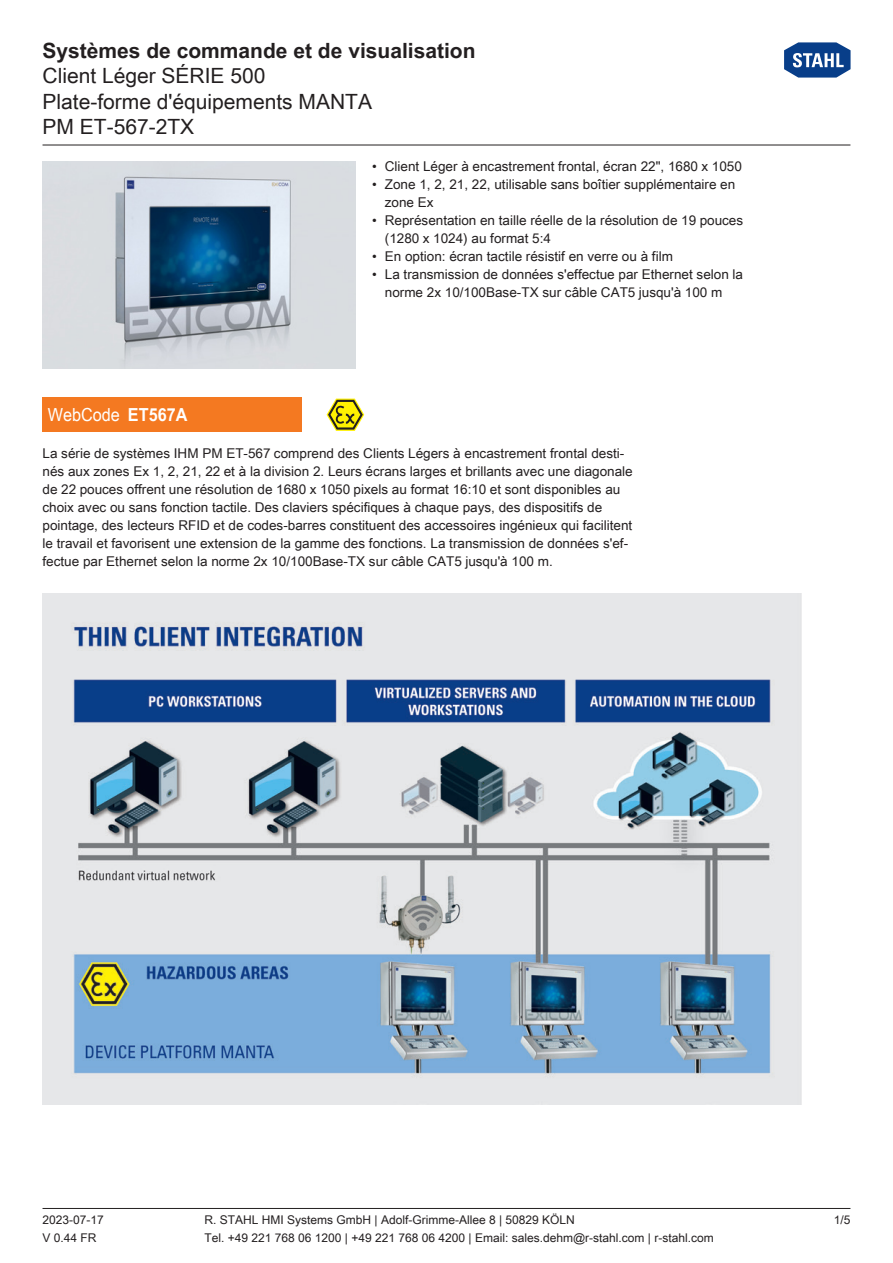
<style>
.page{position:relative;width:893px;height:1263px;background:#fff}
.page>*{position:absolute;margin:0;border:0;box-sizing:border-box;transform-origin:0 0}
.t1{font:21px/25.5px "Arial Unicode MS";color:#231f20}
.t2{font:700 21px "Arial Unicode MS";color:#231f20}
.WebCode{font:18px "Arial Unicode MS";color:#fff;scale:.9 1}
._00_Basic_ParaStyle{font:13.5px/18px "Arial Unicode MS";color:#231f20}
.t3{font:12px "Arial Unicode MS";color:#231f20}
.s1{font-weight:700}
</style>
<div class="page">
<hr style="left:43px;top:1208px;width:807px;height:1px;background:#231f20">
<hr style="left:43px;top:145px;width:807px;height:1px;background:#231f20">
<svg style="left:784px;top:42px;width:67px;height:36px"></svg>
<img style="left:43px;top:594px;width:758px;height:510px">
<img style="left:43px;top:162px;width:312px;height:207px">
<div style="left:43px;top:398px;width:259px;height:34px;background:#f47921"></div>
<svg style="left:327px;top:399px;width:37px;height:32px"></svg>
<h1 class="t2" style="left:43px;top:35px;width:434px">Systèmes de commande et de visualisation</h1>
<h1 class="t1" style="left:43px;top:62px;width:331px">Client Léger SÉRIE 500<br>Plate-forme d'équipements MANTA<br>PM ET-567-2TX</h1>
<p class="_00_Basic_ParaStyle" style="left:372px;top:157px;width:371px">• Client Léger à encastrement frontal, écran 22", 1680 x 1050</p>
<p class="_00_Basic_ParaStyle" style="left:385px;top:175px;width:352px;text-indent:-13px">• Zone 1, 2, 21, 22, utilisable sans boîtier supplémentaire en zone Ex</p>
<p class="_00_Basic_ParaStyle" style="left:385px;top:211px;width:360px;text-indent:-13px">• Représentation en taille réelle de la résolution de 19 pouces (1280 x 1024) au format 5:4</p>
<p class="_00_Basic_ParaStyle" style="left:372px;top:247px;width:302px">• En option: écran tactile résistif en verre ou à film</p>
<p class="_00_Basic_ParaStyle" style="left:372px;top:265px;width:373px;text-align:center">• La transmission de données s'effectue par Ethernet selon la norme 2x 10/100Base-TX sur câble CAT5 jusqu'à 100 m</p>
<p class="WebCode" style="left:48px;top:402px;width:157px">WebCode <span class="s1">ET567A</span></p>
<p class="_00_Basic_ParaStyle" style="left:43px;top:444px;width:592px">La série de systèmes IHM PM ET-567 comprend des Clients Légers à encastrement frontal desti&shy;nés aux zones Ex 1, 2, 21, 22 et à la division 2. Leurs écrans larges et brillants avec une diagonale de 22 pouces offrent une résolution de 1680 x 1050 pixels au format 16:10 et sont disponibles au choix avec ou sans fonction tactile. Des claviers spécifiques à chaque pays, des dispositifs de pointage, des lecteurs RFID et de codes-barres constituent des accessoires ingénieux qui facilitent le travail et favorisent une extension de la gamme des fonctions. La transmission de données s'ef&shy;fectue par Ethernet selon la norme 2x 10/100Base-TX sur câble CAT5 jusqu'à 100 m.</p>
<p class="t3" style="left:43px;top:1211px;width:63px">2023-07-17</p>
<p class="t3" style="left:205px;top:1211px;width:372px">R. STAHL HMI Systems GmbH | Adolf-Grimme-Allee 8 | 50829 KÖLN</p>
<p class="t3" style="left:834px;top:1211px;width:18px">1/5</p>
<p class="t3" style="left:43px;top:1229px;width:56px">V 0.44 FR</p>
<p class="t3" style="left:205px;top:1229px;width:511px">Tel. +49 221 768 06 1200 | +49 221 768 06 4200 | Email: sales.dehm@r-stahl.com | r-stahl.com</p>
</div>
